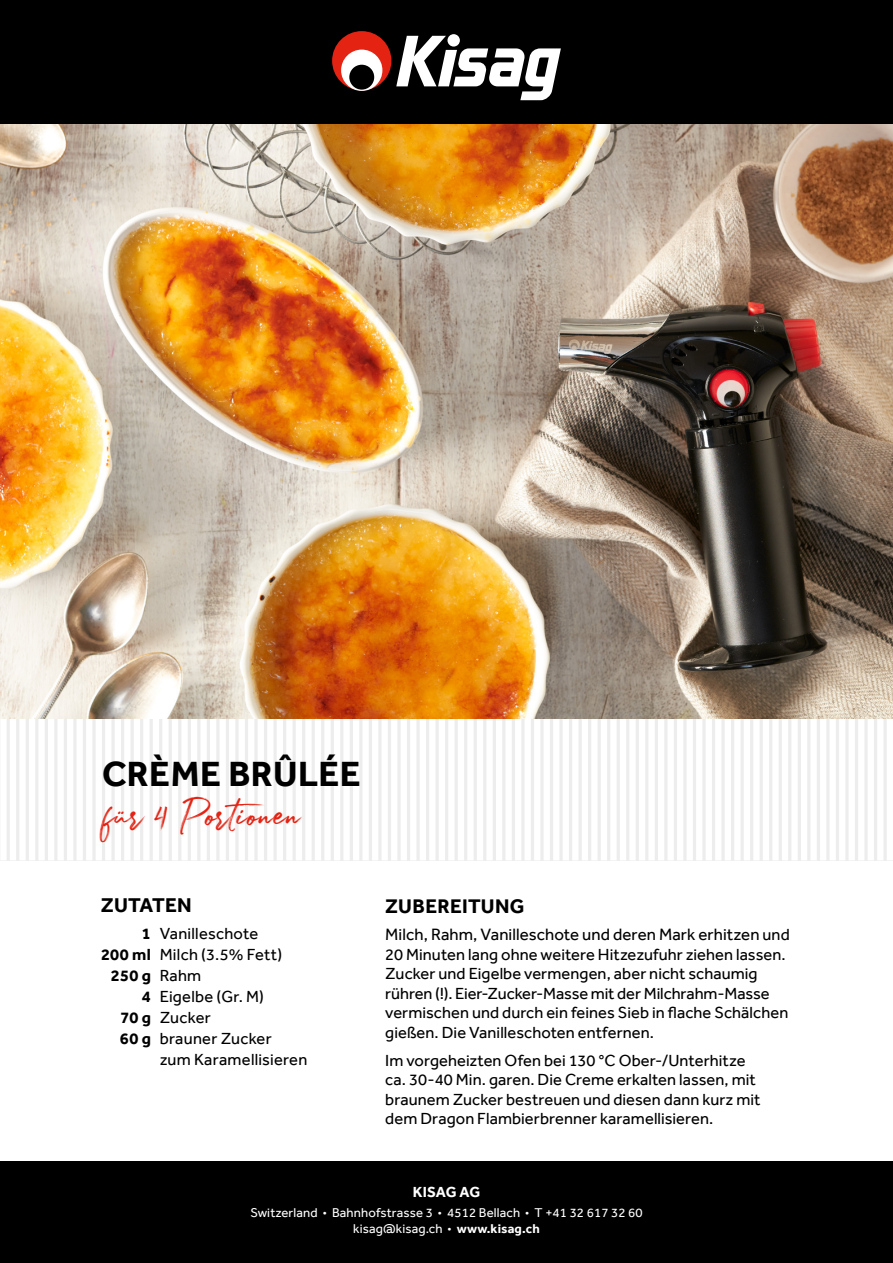
<style>
.page{position:relative;width:893px;height:1263px;background:#fff}
.page>*{position:absolute;margin:0;border:0;box-sizing:border-box;transform-origin:0 0}
.t1{font:42px "Julietta Messie";letter-spacing:.015em;color:#e42313}
.t2{font:700 36px "Effra";letter-spacing:.015em;color:#000}
.t3{font:700 20.4px "Effra";letter-spacing:.005em;color:#000}
.t4{font:700 20.25px "Effra";letter-spacing:.02em;color:#000}
.t5{font:16.8px "Effra";letter-spacing:.005em;color:#000}
.t6{font:16.5px/19.5px "Effra";letter-spacing:.005em;color:#000}
.t7{font:700 16.5px "Effra";color:#000}
.t8{font:700 15px "Effra";letter-spacing:-.005em;color:#fff}
.t9{font:13.2px/16.2px "Effra";letter-spacing:.01em;color:#fff;text-align:center}
.s1{font-weight:700}
.s2{font-weight:400}
.s3{font-size:16.5px}
.s4{font-size:11.25px}
</style>
<div class="page">
<div style="left:0;top:0;width:893px;height:126px;background:#000"></div>
<div style="left:0;top:1161px;width:893px;height:102px;background:#000"></div>
<svg style="left:396px;top:36px;width:165px;height:64px"></svg>
<div style="left:447px;top:34px;width:13px;height:13px;background:#fff;border-radius:50%"></div>
<div style="left:332px;top:31px;width:59px;height:59px;background:#e42313;border-radius:50%"></div>
<div style="left:341px;top:50px;width:41px;height:41px;background:#fff;border-radius:50%"></div>
<div style="left:349px;top:65px;width:25px;height:25px;background:#000;border-radius:50%"></div>
<div style="left:0;top:717px;width:893px;height:143px;background:#ededed"></div>
<div style="left:0;top:717px;width:7px;height:143px;background:#fff"></div>
<div style="left:57px;top:717px;width:7px;height:143px;background:#fff"></div>
<div style="left:96px;top:717px;width:6px;height:143px;background:#fff"></div>
<div style="left:115px;top:717px;width:6px;height:143px;background:#fff"></div>
<div style="left:134px;top:717px;width:6px;height:143px;background:#fff"></div>
<div style="left:153px;top:717px;width:6px;height:143px;background:#fff"></div>
<div style="left:172px;top:717px;width:6px;height:143px;background:#fff"></div>
<div style="left:191px;top:717px;width:6px;height:143px;background:#fff"></div>
<div style="left:210px;top:717px;width:6px;height:143px;background:#fff"></div>
<div style="left:229px;top:717px;width:6px;height:143px;background:#fff"></div>
<div style="left:248px;top:717px;width:6px;height:143px;background:#fff"></div>
<div style="left:258px;top:717px;width:6px;height:143px;background:#fff"></div>
<div style="left:267px;top:717px;width:6px;height:143px;background:#fff"></div>
<div style="left:277px;top:717px;width:6px;height:143px;background:#fff"></div>
<div style="left:286px;top:717px;width:7px;height:143px;background:#fff"></div>
<div style="left:296px;top:717px;width:6px;height:143px;background:#fff"></div>
<div style="left:305px;top:717px;width:7px;height:143px;background:#fff"></div>
<div style="left:315px;top:717px;width:6px;height:143px;background:#fff"></div>
<div style="left:334px;top:717px;width:6px;height:143px;background:#fff"></div>
<div style="left:343px;top:717px;width:7px;height:143px;background:#fff"></div>
<div style="left:324px;top:717px;width:7px;height:143px;background:#fff"></div>
<div style="left:353px;top:717px;width:6px;height:143px;background:#fff"></div>
<div style="left:362px;top:717px;width:7px;height:143px;background:#fff"></div>
<div style="left:372px;top:717px;width:6px;height:143px;background:#fff"></div>
<div style="left:391px;top:717px;width:6px;height:143px;background:#fff"></div>
<div style="left:382px;top:717px;width:6px;height:143px;background:#fff"></div>
<div style="left:401px;top:717px;width:6px;height:143px;background:#fff"></div>
<div style="left:410px;top:717px;width:6px;height:143px;background:#fff"></div>
<div style="left:420px;top:717px;width:6px;height:143px;background:#fff"></div>
<div style="left:429px;top:717px;width:6px;height:143px;background:#fff"></div>
<div style="left:448px;top:717px;width:7px;height:143px;background:#fff"></div>
<div style="left:458px;top:717px;width:6px;height:143px;background:#fff"></div>
<div style="left:439px;top:717px;width:6px;height:143px;background:#fff"></div>
<div style="left:467px;top:717px;width:7px;height:143px;background:#fff"></div>
<div style="left:477px;top:717px;width:6px;height:143px;background:#fff"></div>
<div style="left:486px;top:717px;width:7px;height:143px;background:#fff"></div>
<div style="left:38px;top:717px;width:7px;height:143px;background:#fff"></div>
<div style="left:19px;top:717px;width:7px;height:143px;background:#fff"></div>
<div style="left:77px;top:717px;width:6px;height:143px;background:#fff"></div>
<div style="left:29px;top:717px;width:6px;height:143px;background:#fff"></div>
<div style="left:86px;top:717px;width:6px;height:143px;background:#fff"></div>
<div style="left:124px;top:717px;width:7px;height:143px;background:#fff"></div>
<div style="left:143px;top:717px;width:7px;height:143px;background:#fff"></div>
<div style="left:162px;top:717px;width:7px;height:143px;background:#fff"></div>
<div style="left:181px;top:717px;width:7px;height:143px;background:#fff"></div>
<div style="left:200px;top:717px;width:7px;height:143px;background:#fff"></div>
<div style="left:220px;top:717px;width:6px;height:143px;background:#fff"></div>
<div style="left:239px;top:717px;width:6px;height:143px;background:#fff"></div>
<div style="left:10px;top:717px;width:6px;height:143px;background:#fff"></div>
<div style="left:67px;top:717px;width:6px;height:143px;background:#fff"></div>
<div style="left:48px;top:717px;width:6px;height:143px;background:#fff"></div>
<div style="left:105px;top:717px;width:6px;height:143px;background:#fff"></div>
<div style="left:496px;top:717px;width:6px;height:143px;background:#fff"></div>
<div style="left:515px;top:717px;width:6px;height:143px;background:#fff"></div>
<div style="left:534px;top:717px;width:6px;height:143px;background:#fff"></div>
<div style="left:553px;top:717px;width:6px;height:143px;background:#fff"></div>
<div style="left:572px;top:717px;width:6px;height:143px;background:#fff"></div>
<div style="left:591px;top:717px;width:7px;height:143px;background:#fff"></div>
<div style="left:610px;top:717px;width:7px;height:143px;background:#fff"></div>
<div style="left:629px;top:717px;width:7px;height:143px;background:#fff"></div>
<div style="left:639px;top:717px;width:6px;height:143px;background:#fff"></div>
<div style="left:648px;top:717px;width:7px;height:143px;background:#fff"></div>
<div style="left:658px;top:717px;width:6px;height:143px;background:#fff"></div>
<div style="left:667px;top:717px;width:7px;height:143px;background:#fff"></div>
<div style="left:677px;top:717px;width:6px;height:143px;background:#fff"></div>
<div style="left:687px;top:717px;width:6px;height:143px;background:#fff"></div>
<div style="left:696px;top:717px;width:6px;height:143px;background:#fff"></div>
<div style="left:715px;top:717px;width:6px;height:143px;background:#fff"></div>
<div style="left:725px;top:717px;width:6px;height:143px;background:#fff"></div>
<div style="left:706px;top:717px;width:6px;height:143px;background:#fff"></div>
<div style="left:734px;top:717px;width:6px;height:143px;background:#fff"></div>
<div style="left:744px;top:717px;width:6px;height:143px;background:#fff"></div>
<div style="left:753px;top:717px;width:7px;height:143px;background:#fff"></div>
<div style="left:772px;top:717px;width:7px;height:143px;background:#fff"></div>
<div style="left:763px;top:717px;width:6px;height:143px;background:#fff"></div>
<div style="left:782px;top:717px;width:6px;height:143px;background:#fff"></div>
<div style="left:505px;top:717px;width:7px;height:143px;background:#fff"></div>
<div style="left:524px;top:717px;width:7px;height:143px;background:#fff"></div>
<div style="left:544px;top:717px;width:6px;height:143px;background:#fff"></div>
<div style="left:563px;top:717px;width:6px;height:143px;background:#fff"></div>
<div style="left:582px;top:717px;width:6px;height:143px;background:#fff"></div>
<div style="left:601px;top:717px;width:6px;height:143px;background:#fff"></div>
<div style="left:620px;top:717px;width:6px;height:143px;background:#fff"></div>
<div style="left:791px;top:717px;width:7px;height:143px;background:#fff"></div>
<div style="left:887px;top:717px;width:6px;height:143px;background:#fff"></div>
<div style="left:801px;top:717px;width:6px;height:143px;background:#fff"></div>
<div style="left:877px;top:717px;width:6px;height:143px;background:#fff"></div>
<div style="left:839px;top:717px;width:6px;height:143px;background:#fff"></div>
<div style="left:858px;top:717px;width:6px;height:143px;background:#fff"></div>
<div style="left:820px;top:717px;width:6px;height:143px;background:#fff"></div>
<div style="left:829px;top:717px;width:7px;height:143px;background:#fff"></div>
<div style="left:868px;top:717px;width:6px;height:143px;background:#fff"></div>
<div style="left:810px;top:717px;width:7px;height:143px;background:#fff"></div>
<div style="left:849px;top:717px;width:6px;height:143px;background:#fff"></div>
<img style="left:0;top:124px;width:893px;height:595px">
<p class="t2" style="left:102px;top:753px;width:260px">CRÈME BRÛLÉE</p>
<p class="t1" style="left:102px;top:786px;width:199px">für 4 Portionen</p>
<p class="t3" style="left:101px;top:893px;width:92px">ZUTATEN</p>
<p class="t6" style="left:142px;top:924px;width:118px"><span class="s1">1</span> Vanilleschote</p>
<p class="t6" style="left:101px;top:945px;width:183px"><span class="s1">200 ml</span> Milch (3.5% Fett)</p>
<p class="t7" style="left:111px;top:966px;width:92px">250 g <span class="s2">Rahm</span></p>
<p class="t6" style="left:142px;top:987px;width:124px"><span class="s1">4</span> Eigelbe (Gr. M)</p>
<p class="t6" style="left:121px;top:1008px;width:92px"><span class="s1">70 g</span> Zucker</p>
<p class="t6" style="left:160px;top:1028px;width:149px;line-height:21px;text-indent:-40px"><span class="s1">60 g</span> brauner Zucker<br>zum Karamellisieren</p>
<p class="t4" style="left:385px;top:894px;width:141px">ZUBEREITUNG</p>
<p class="t5" style="left:385px;top:925px;width:406px">Milch, Rahm, Vanilleschote und deren Mark erhitzen <span class="s3">und</span></p>
<p class="t6" style="left:385px;top:944px;width:405px">20 Minuten lang ohne weitere Hitzezufuhr ziehen lassen.<br>Zucker und Eigelbe vermengen, aber nicht schaumig rühren (!). Eier-Zucker-Masse mit der Milchrahm-Masse vermischen und durch ein feines Sieb in flache Schälchen</p>
<p class="t6" style="left:385px;top:1022px;width:270px">gießen. Die Vanilleschoten entfernen.</p>
<p class="t6" style="left:385px;top:1050px;width:377px">Im vorgeheizten Ofen bei 130 °C Ober-/Unterhitze ca. 30-40 Min. garen. Die Creme erkalten lassen, mit braunem Zucker bestreuen und diesen dann kurz mit dem Dragon Flambierbrenner karamellisieren.</p>
<p class="t8" style="left:413px;top:1182px;width:69px">KISAG AG</p>
<p class="t9" style="left:250px;top:1204px;width:394px">Switzerland <span class="s4">•</span> Bahnhofstrasse 3 <span class="s4">•</span> 4512 Bellach <span class="s4">•</span> T +41 32 617 32 60 kisag@kisag.ch <span class="s4">•</span> <span class="s1">www.kisag.ch</span></p>
</div>
